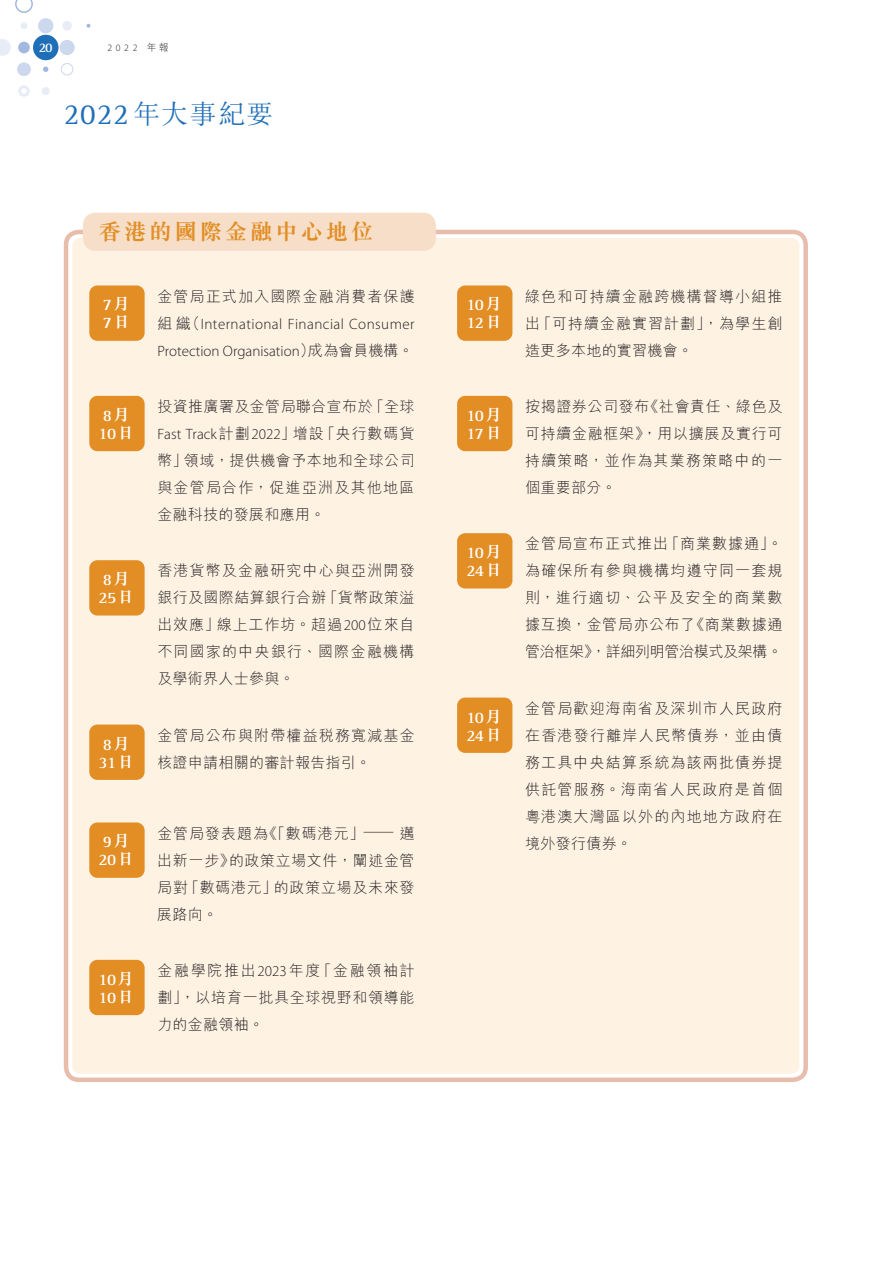
<style>
.page{position:relative;width:893px;height:1263px;background:#fff}
.page>*{position:absolute;margin:0;border:0;box-sizing:border-box;transform-origin:0 0}
.t1{font:300 27px "M Sung HK";letter-spacing:.05em;color:#1f6fb8}
.t2{font:700 22.5px "M Sung HK";letter-spacing:.12em;color:#e28e25}
.t3{font:700 16.5px/18px "Rotis Serif Std";letter-spacing:-.04em;color:#fff}
.t4{font:300 15px/27px "M Hei HK";letter-spacing:.045em;color:#231f20;text-align:justify}
.t5{font:300 15px/27px "Myriad Pro";letter-spacing:.015em;color:#231f20;text-align:justify}
.t6{font:300 15px/27px "M Hei HK";letter-spacing:.075em;color:#231f20}
.t7{font:700 13.5px "Rotis Serif Std";color:#fff}
.t8{font:300 9.75px "Myriad Pro";color:#231f20}
.s1{font-size:10.5px}
.s2{font-family:"M Hei HK"}
.s3{font-family:"Rotis Serif Std";font-weight:400;font-size:30px}
.s4{font-family:"M Sung HK"}
.s5{font-family:"Myriad Pro"}
</style>
<div class="page">
<div style="left:18px;top:42px;width:12px;height:11px;background:#a2b8df;border-radius:50%"></div>
<svg style="left:0;top:39px;width:11px;height:17px"></svg>
<div style="left:18px;top:85px;width:12px;height:12px;border:3px solid #e8ecf6;border-radius:50%"></div>
<div style="left:59px;top:40px;width:16px;height:15px;background:#ccd8ed;border-radius:50%"></div>
<div style="left:38px;top:18px;width:15px;height:15px;background:#ccd8ed;border-radius:50%"></div>
<div style="left:62px;top:21px;width:10px;height:9px;background:#e8ecf6;border-radius:50%"></div>
<div style="left:21px;top:22px;width:6px;height:7px;background:#e8ecf6;border-radius:50%"></div>
<svg style="left:15px;top:0;width:18px;height:13px"></svg>
<div style="left:17px;top:62px;width:14px;height:14px;background:#ccd8ed;border-radius:50%"></div>
<svg style="left:43px;top:67px;width:5px;height:5px"></svg>
<svg style="left:87px;top:24px;width:3px;height:4px"></svg>
<div style="left:42px;top:87px;width:8px;height:8px;background:#e8ecf6;border-radius:50%"></div>
<div style="left:61px;top:63px;width:12px;height:12px;border:1px solid #ccd8ed;border-radius:50%"></div>
<div style="left:33px;top:35px;width:26px;height:25px;background:#1f6fb8;border-radius:50%"></div>
<div style="left:72px;top:238px;width:727px;height:836px;background:#fef2e3;border-radius:9px"></div>
<div style="left:64px;top:230px;width:744px;height:852px;border:4px solid #e8bdac;border-radius:13px"></div>
<div style="left:83px;top:213px;width:353px;height:38px;background:#f6dec8;border-radius:13px"></div>
<div style="left:92px;top:288px;width:50px;height:50px;background:#e28e25;border-radius:6px"></div>
<div style="left:89px;top:285px;width:56px;height:56px;border:5px solid #e28e25;border-radius:6px"></div>
<div style="left:92px;top:398px;width:50px;height:50px;background:#e28e25;border-radius:6px"></div>
<div style="left:89px;top:396px;width:56px;height:55px;border:5px solid #e28e25;border-radius:6px"></div>
<div style="left:92px;top:563px;width:50px;height:50px;background:#e28e25;border-radius:6px"></div>
<div style="left:89px;top:560px;width:56px;height:55px;border:5px solid #e28e25;border-radius:6px"></div>
<div style="left:92px;top:727px;width:50px;height:50px;background:#e28e25;border-radius:6px"></div>
<div style="left:89px;top:724px;width:56px;height:56px;border:5px solid #e28e25;border-radius:6px"></div>
<div style="left:92px;top:825px;width:50px;height:50px;background:#e28e25;border-radius:6px"></div>
<div style="left:89px;top:822px;width:56px;height:56px;border:5px solid #e28e25;border-radius:6px"></div>
<div style="left:92px;top:962px;width:50px;height:50px;background:#e28e25;border-radius:6px"></div>
<div style="left:89px;top:960px;width:56px;height:55px;border:5px solid #e28e25;border-radius:6px"></div>
<div style="left:460px;top:288px;width:50px;height:50px;background:#e28e25;border-radius:6px"></div>
<div style="left:457px;top:285px;width:55px;height:56px;border:5px solid #e28e25;border-radius:6px"></div>
<div style="left:460px;top:398px;width:50px;height:50px;background:#e28e25;border-radius:6px"></div>
<div style="left:457px;top:396px;width:55px;height:55px;border:5px solid #e28e25;border-radius:6px"></div>
<div style="left:460px;top:536px;width:50px;height:50px;background:#e28e25;border-radius:6px"></div>
<div style="left:457px;top:533px;width:55px;height:55px;border:5px solid #e28e25;border-radius:6px"></div>
<div style="left:460px;top:700px;width:50px;height:50px;background:#e28e25;border-radius:6px"></div>
<div style="left:457px;top:697px;width:55px;height:56px;border:5px solid #e28e25;border-radius:6px"></div>
<p class="t7" style="left:39px;top:40px;width:16px">20<span class="s1">20</span></p>
<p class="t8" style="left:107px;top:42px;width:63px">2022 <span class="s2">年報</span></p>
<h1 class="t1" style="left:64px;top:95px;width:211px"><span class="s3">2022</span>年大事紀要</h1>
<h1 class="t2" style="left:99px;top:221px;width:276px">香港的國際金融中心地位</h1>
<p class="t3" style="left:103px;top:296px;width:29px">7<span class="s4">月<br></span>7<span class="s4">日</span></p>
<p class="t5" style="left:157px;top:283px;width:259px"><span class="s2">金管局正式加入國際金融消費者保護組織（</span>International Financial Consumer Protection Organisation<span class="s2">）成為會員機構。</span></p>
<p class="t3" style="left:98px;top:407px;width:37px">8<span class="s4">月<br></span>10<span class="s4">日</span></p>
<p class="t4" style="left:157px;top:393px;width:259px">投資推廣署及金管局聯合宣布於「全球<span class="s5">Fast Track</span>計劃<span class="s5">2022</span>」增設「央行數碼貨幣」領域，提供機會予本地和全球公司與金管局合作，促進亞洲及其他地區金融科技的發展和應用。</p>
<p class="t3" style="left:98px;top:571px;width:37px">8<span class="s4">月<br></span>25<span class="s4">日</span></p>
<p class="t4" style="left:157px;top:557px;width:259px">香港貨幣及金融研究中心與亞洲開發銀行及國際結算銀行合辦「貨幣政策溢出效應」線上工作坊。超過<span class="s5">200</span>位來自不同國家的中央銀行、國際金融機構及學術界人士參與。</p>
<p class="t3" style="left:98px;top:735px;width:37px">8<span class="s4">月<br></span>31<span class="s4">日</span></p>
<p class="t6" style="left:157px;top:721px;width:259px">金管局公布與附帶權益稅務寬減基金核證申請相關的審計報告指引。</p>
<p class="t3" style="left:98px;top:833px;width:37px">9<span class="s4">月<br></span>20<span class="s4">日</span></p>
<p class="t4" style="left:157px;top:819px;width:259px">金管局發表題為《「數碼港元」<span class="s5">—</span>邁出新一步》的政策立場文件，闡述金管局對「數碼港元」的政策立場及未來發展路向。</p>
<p class="t3" style="left:98px;top:971px;width:37px">10<span class="s4">月<br></span>10<span class="s4">日</span></p>
<p class="t4" style="left:157px;top:957px;width:259px">金融學院推出<span class="s5">2023</span>年度「金融領袖計劃」，以培育一批具全球視野和領導能力的金融領袖。</p>
<p class="t3" style="left:466px;top:296px;width:37px">10<span class="s4">月<br></span>12<span class="s4">日</span></p>
<p class="t4" style="left:525px;top:282px;width:259px">綠色和可持續金融跨機構督導小組推出「可持續金融實習計劃」，為學生創造更多本地的實習機會。</p>
<p class="t3" style="left:466px;top:407px;width:37px">10<span class="s4">月<br></span>17<span class="s4">日</span></p>
<p class="t4" style="left:525px;top:393px;width:259px">按揭證券公司發布《社會責任、綠色及可持續金融框架》，用以擴展及實行可持續策略，並作為其業務策略中的一個重要部分。</p>
<p class="t3" style="left:466px;top:544px;width:37px">10<span class="s4">月<br></span>24<span class="s4">日</span></p>
<p class="t4" style="left:525px;top:530px;width:259px">金管局宣布正式推出「商業數據通」。為確保所有參與機構均遵守同一套規則，進行適切、公平及安全的商業數據互換，金管局亦公布了《商業數據通管治框架》，詳細列明管治模式及架構。</p>
<p class="t3" style="left:466px;top:708px;width:37px">10<span class="s4">月<br></span>24<span class="s4">日</span></p>
<p class="t4" style="left:525px;top:694px;width:259px">金管局歡迎海南省及深圳市人民政府在香港發行離岸人民幣債券，並由債務工具中央結算系統為該兩批債券提供託管服務。海南省人民政府是首個粵港澳大灣區以外的內地地方政府在境外發行債券。</p>
</div>
